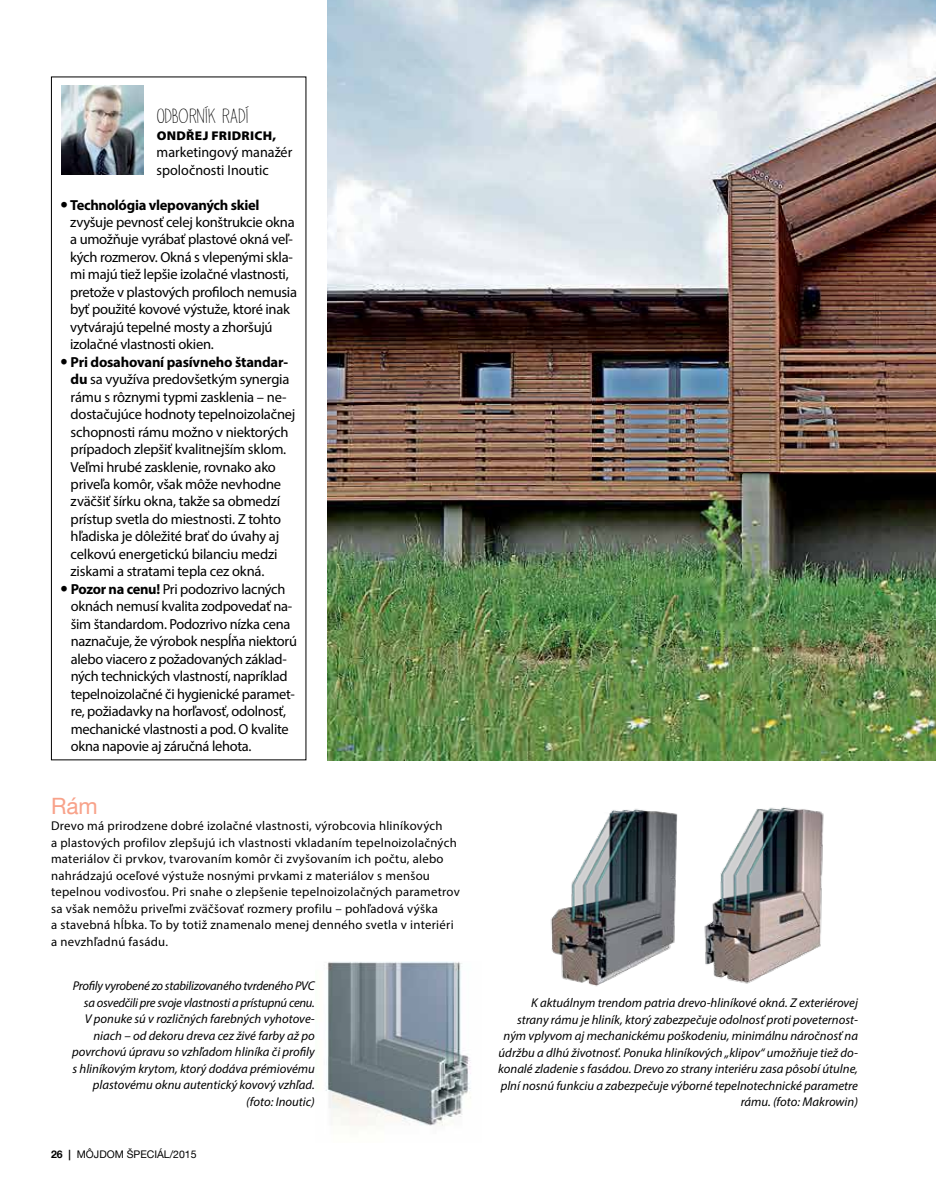
<style>
.page{position:relative;width:936px;height:1191px;background:#fff}
.page>*{position:absolute;margin:0;border:0;box-sizing:border-box;transform-origin:0 0}
.t1{font:22.5px "Helvetica Neue LT Com";color:#f8a28a}
.t2{font:18px "DK Pisang";letter-spacing:-.03em;color:#000}
.t3{font:14.55px/17.4px "Myriad Pro";letter-spacing:-.02em;color:#000}
.t4{font:14.55px/17.4px "Myriad Pro";color:#000}
.t5{font:700 14.55px "Myriad Pro";letter-spacing:-.02em;color:#000}
.t6{font:italic 12.75px/16.5px "Myriad Pro";color:#000;text-align:right}
.t7{font:12.75px/16.5px "Myriad Pro";letter-spacing:.02em;color:#000}
.t8{font:900 12.75px "Myriad Pro";letter-spacing:.02em;color:#000;scale:1.05 1}
.t9{font:10.5px "Helvetica Neue LT Com";color:#000}
.s1{font-weight:700}
</style>
<div class="page">
<img style="left:327px;top:0;width:608px;height:760px">
<img style="left:550px;top:809px;width:128px;height:178px">
<img style="left:704px;top:807px;width:120px;height:177px">
<img style="left:325px;top:961px;width:146px;height:165px">
<div style="left:51px;top:77px;width:255px;height:683px;border:1px solid #000"></div>
<img style="left:61px;top:86px;width:83px;height:89px">
<p class="t2" style="left:156px;top:105px;width:93px">ODBORNÍK RADÍ</p>
<p class="t8" style="left:157px;top:127px;width:115px">ONDŘEJ FRIDRICH,</p>
<p class="t4" style="left:156px;top:143px;width:137px">marketingový manažér spoločnosti I noutic</p>
<p class="t5" style="left:70px;top:195px;width:191px">Technológia vlepovaných skiel</p>
<p class="t3" style="left:70px;top:213px;width:228px">zvyšuje pevnosť celej konštrukcie okna a umožňuje vyrábať plastové okná veľ&shy;kých rozmerov. Okná s vlepenými skla&shy;mi majú tiež lepšie izolačné vlastnosti, pretože v plastových profiloch nemusia byť použité kovové výstuže, ktoré inak vytvárajú tepelné mosty a zhoršujú izolačné vlastnosti okien.</p>
<p class="t3" style="left:71px;top:353px;width:228px"><span class="s1">Pri dosahovaní pasívneho štandar&shy;du</span> sa využíva predovšetkým synergia rámu s rôznymi typmi zasklenia – ne&shy;dostačujúce hodnoty tepelnoizolačnej schopnosti rámu možno v niektorých prípadoch zlepšiť kvalitnejším sklom.<br>Veľmi hrubé zasklenie, rovnako ako priveľa komôr, však môže nevhodne zväčšiť šírku okna, takže sa obmedzí prístup svetla do miestnosti. Z tohto hľadiska je dôležité brať do úvahy aj celkovú energetickú bilanciu medzi ziskami a stratami tepla cez okná.<br><span class="s1">Pozor na cenu!</span> Pri podozrivo lacných oknách nemusí kvalita zodpovedať na&shy;šim štandardom. Podozrivo nízka cena naznačuje, že výrobok nespĺňa niektorú alebo viacero z požadovaných základ&shy;ných technických vlastností, napríklad tepelnoizolačné či hygienické paramet&shy;re, požiadavky na horľavosť, odolnosť, mechanické vlastnosti a pod. O kvalite okna napovie aj záručná lehota.</p>
<h1 class="t1" style="left:51px;top:791px;width:48px">RÁM</h1>
<p class="t7" style="left:51px;top:817px;width:410px">Drevo má prirodzene dobré izolačné vlastnosti, výrobcovia hliníkových<br>a plastových profilov zlepšujú ich vlastnosti vkladaním tepelnoizolačných materiálov či prvkov, tvarovaním komôr či zvyšovaním ich počtu, alebo nahrádzajú oceľové výstuže nosnými prvkami z materiálov s menšou tepelnou vodivosťou. Pri snahe o zlepšenie tepelnoizolačných parametrov sa však nemôžu priveľmi zväčšovať rozmery profilu – pohľadová výška<br>a stavebná hĺbka. To by totiž znamenalo menej denného svetla v interiéri a nevzhľadnú fasádu.</p>
<p class="t6" style="left:72px;top:977px;width:244px">Profily vyrobené zo stabilizovaného tvrdeného PVC sa osvedčili pre svoje vlastnosti a prístupnú cenu.<br>V ponuke sú v rozličných farebných vyhotove&shy;niach – od dekoru dreva cez živé farby až po povrchovú úpravu so vzhľadom hliníka či profily s hliníkovým krytom, ktorý dodáva prémiovému plastovému oknu autentický kovový vzhľad. (foto: Inoutic)</p>
<p class="t9" style="left:51px;top:1147px;width:147px"><span class="s1">26 |</span> MÔJDOM ŠPECIÁL/2015</p>
<p class="t6" style="left:498px;top:994px;width:361px">K aktuálnym trendom patria drevo-hliníkové okná. Z exteriérovej strany rámu je hliník, ktorý zabezpečuje odolnosť proti poveternost&shy;ným vplyvom aj mechanickému poškodeniu, minimálnu náročnosť na údržbu a dlhú životnosť. Ponuka hliníkových „klipov“ umožňuje tiež do&shy;konalé zladenie s fasádou. Drevo zo strany interiéru zasa pôsobí útulne, plní nosnú funkciu a zabezpečuje výborné tepelnotechnické parametre rámu. (foto: Makrowin)</p>
</div>
